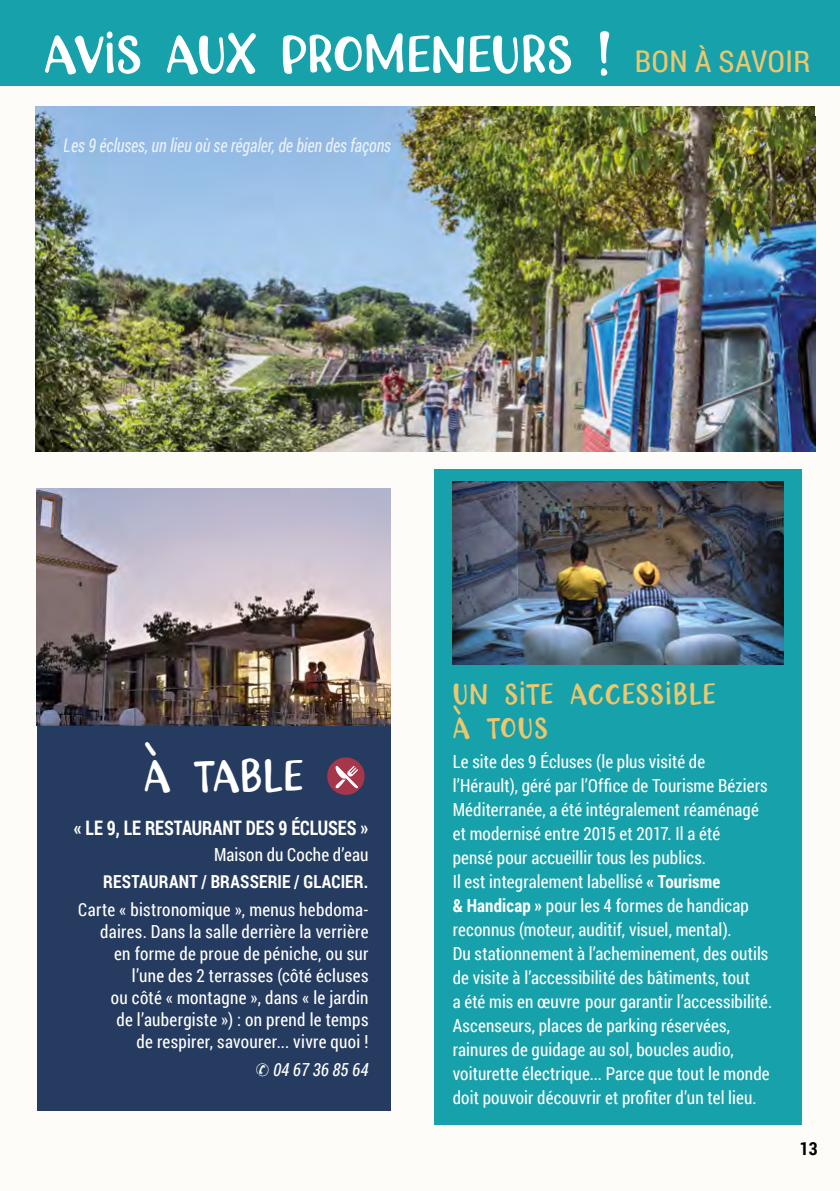
<style>
.page{position:relative;width:840px;height:1191px;background:#fff}
.page>*{position:absolute;margin:0;border:0;box-sizing:border-box;transform-origin:0 0}
.t1{font:50px "RWA Honeydew";letter-spacing:-.02em;color:#fff}
.t2{font:42px "RWA Honeydew";letter-spacing:-.01em;color:#fff}
.t3{font:28px/33.6px "RWA Honeydew";letter-spacing:.04em;color:#ebc76e;scale:.93 1}
.t4{font:700 20px "Roboto Condensed";color:#fff;scale:.9 1}
.t5{font:italic 18.8px "Roboto Condensed";color:#fff;scale:.85 1}
.t6{font:18px/24px "Roboto Condensed";letter-spacing:.01em;color:#fff;text-align:right;scale:.95 1}
.t7{font:700 18px "Roboto Condensed";letter-spacing:.01em;color:#fff;scale:.95 1}
.t8{font:italic 18px "Roboto Condensed";color:#fff;scale:.95 1}
.t9{font:700 18px "Roboto Condensed";color:#000}
.s1{font-family:"Roboto Condensed";font-size:30px;color:#ebc76e}
.s2{font-weight:700}
</style>
<div class="page">
<div style="left:0;top:57px;width:839px;height:1134px;background:#fefcf8"></div>
<div style="left:37px;top:725px;width:353px;height:385px;background:#253b60"></div>
<div style="left:327px;top:757px;width:37px;height:38px;background:#a63649;border-radius:50%"></div>
<svg style="left:335px;top:765px;width:23px;height:24px"></svg>
<img style="left:37px;top:488px;width:353px;height:237px">
<img style="left:36px;top:107px;width:778px;height:344px">
<div style="left:0;top:0;width:839px;height:85px;background:#17a1ab"></div>
<div style="left:434px;top:469px;width:367px;height:656px;background:#17a1ab"></div>
<img style="left:452px;top:482px;width:331px;height:183px">
<h1 class="t1" style="left:44px;top:26px;width:768px">AVIS AUX PROMENEURS ! <span class="s1">BON À SAVOIR</span></h1>
<p class="t5" style="left:64px;top:132px;width:386px">Les 9 écluses, un lieu où se régaler, de bien des façons</p>
<h2 class="t2" style="left:144px;top:752px;width:162px">À TABLE</h2>
<p class="t4" style="left:74px;top:813px;width:329px">« LE 9, LE RESTAURANT DES 9 ÉCLUSES »</p>
<p class="t6" style="left:214px;top:841px;width:164px">Maison du Coche d’eau</p>
<p class="t7" style="left:103px;top:869px;width:280px">RESTAURANT / BRASSERIE / GLACIER.</p>
<p class="t6" style="left:78px;top:898px;width:307px;line-height:22px">Carte « bistronomique », menus hebdoma&shy;daires. Dans la salle derrière la verrière<br>en forme de proue de péniche, ou sur l’une des 2 terrasses (côté écluses<br>ou côté « montagne », dans « le jardin<br>de l’aubergiste ») : on prend le temps<br>de respirer, savourer... vivre quoi !</p>
<p class="t8" style="left:256px;top:1056px;width:120px">✆ 04 67 36 85 64</p>
<h3 class="t3" style="left:452px;top:678px;width:284px">UN SITE ACCESSIBLE<br>À TOUS</h3>
<p class="t6" style="left:452px;top:748px;width:337px;text-align:left">Le site des 9 Écluses (le plus visité de l’Hérault), géré par l’Office de Tourisme Béziers Méditerranée, a été intégralement réaménagé et modernisé entre 2015 et 2017. Il a été<br>pensé pour accueillir tous les publics.<br>Il est integralement labellisé <span class="s2">« Tourisme<br>&amp; Handicap »</span> pour les 4 formes de handicap reconnus (moteur, auditif, visuel, mental).<br>Du stationnement à l’acheminement, des outils de visite à l’accessibilité des bâtiments, tout<br>a été mis en œuvre pour garantir l’accessibilité.<br>Ascenseurs, places de parking réservées, rainures de guidage au sol, boucles audio, voiturette électrique... Parce que tout le monde doit pouvoir découvrir et profiter d’un tel lieu.</p>
<p class="t9" style="left:799px;top:1135px;width:19px">13</p>
</div>
